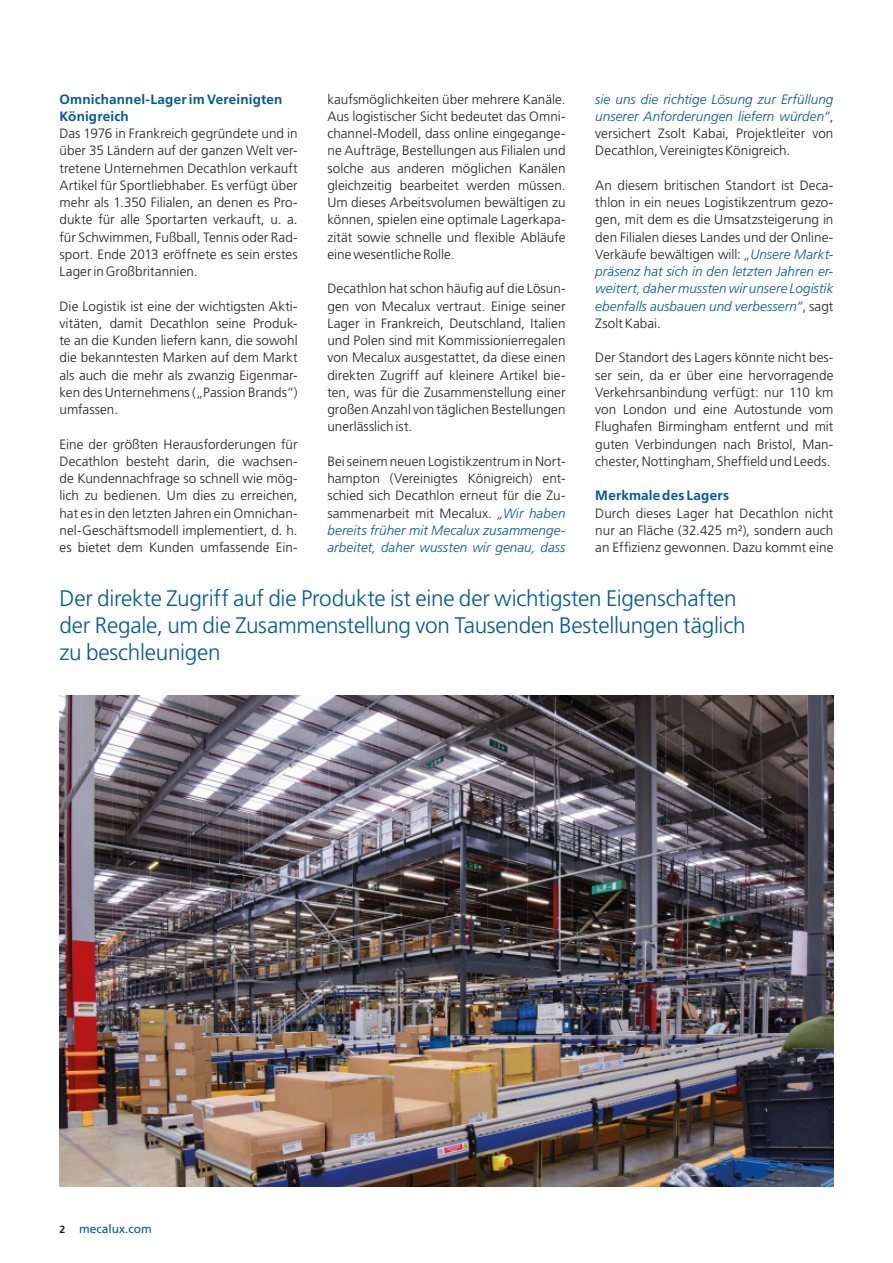
<style>
.page{position:relative;width:893px;height:1263px;background:#fff}
.page>*{position:absolute;margin:0;border:0;box-sizing:border-box;transform-origin:0 0}
.t1{font:300 22.5px/27px "Frutiger LT Std";letter-spacing:-.01em;color:#01579f}
.t2{font:300 13.5px/17.2px "Frutiger LT Std";letter-spacing:.005em;color:#231f20;text-align:justify}
.t3{font:700 13.5px/17.2px "Frutiger LT Std";letter-spacing:.015em;color:#01579f}
.t4{font:12px "Frutiger LT Std";color:#01579f}
.s1{font-style:italic;color:#01579f}
.s2{font-weight:700;font-size:10.5px;color:#231f20}
</style>
<div class="page">
<img style="left:60px;top:696px;width:773px;height:490px">
<p class="t3" style="left:60px;top:90px;width:224px">Omnichannel-Lager im Vereinigten<br>Königreich</p>
<p class="t2" style="left:60px;top:125px;width:240px">Das 1976 in Frankreich gegründete und in über 35 Ländern auf der ganzen Welt ver&shy;tretene Unternehmen Decathlon verkauft Artikel für Sportliebhaber. Es verfügt über mehr als 1.350 Filialen, an denen es Pro&shy;dukte für alle Sportarten verkauft, u. a. für Schwimmen, Fußball, Tennis oder Rad&shy;sport. Ende 2013 eröffnete es sein erstes Lager in Großbritannien.</p>
<p class="t2" style="left:60px;top:298px;width:240px">Die Logistik ist eine der wichtigsten Akti&shy;vitäten, damit Decathlon seine Produk&shy;te an die Kunden liefern kann, die sowohl die bekanntesten Marken auf dem Markt als auch die mehr als zwanzig Eigenmar&shy;ken des Unternehmens („Passion Brands“) umfassen.</p>
<p class="t2" style="left:60px;top:436px;width:240px">Eine der größten Herausforderungen für Decathlon besteht darin, die wachsen&shy;de Kundennachfrage so schnell wie mög&shy;lich zu bedienen. Um dies zu erreichen, hat es in den letzten Jahren ein Omnichan&shy;nel-Geschäftsmodell implementiert, d. h. es bietet dem Kunden umfassende Ein-</p>
<p class="t2" style="left:327px;top:91px;width:240px">kaufsmöglichkeiten über mehrere Kanäle.<br>Aus logistischer Sicht bedeutet das Omni&shy;channel-Modell, dass online eingegange&shy;ne Aufträge, Bestellungen aus Filialen und solche aus anderen möglichen Kanälen gleichzeitig bearbeitet werden müssen.<br>Um dieses Arbeitsvolumen bewältigen zu können, spielen eine optimale Lagerkapa&shy;zität sowie schnelle und flexible Abläufe eine wesentliche Rolle.</p>
<p class="t2" style="left:327px;top:280px;width:240px">Decathlon hat schon häufig auf die Lösun&shy;gen von Mecalux vertraut. Einige seiner Lager in Frankreich, Deutschland, Italien und Polen sind mit Kommissionierregalen von Mecalux ausgestattet, da diese einen direkten Zugriff auf kleinere Artikel bie&shy;ten, was für die Zusammenstellung einer großen Anzahl von täglichen Bestellungen unerlässlich ist.</p>
<p class="t2" style="left:327px;top:453px;width:240px">Bei seinem neuen Logistikzentrum in Nort&shy;hampton (Vereinigtes Königreich) ent&shy;schied sich Decathlon erneut für die Zu&shy;sammenarbeit mit Mecalux. <span class="s1">„Wir haben bereits früher mit Mecalux zusammenge&shy;arbeitet, daher wussten wir genau, dass</span></p>
<p class="t2" style="left:595px;top:91px;width:240px"><span class="s1">sie uns die richtige Lösung zur Erfüllung unserer Anforderungen liefern würden“</span>, versichert Zsolt Kabai, Projektleiter von Decathlon, Vereinigtes Königreich.</p>
<p class="t2" style="left:595px;top:177px;width:240px">An diesem britischen Standort ist Deca&shy;thlon in ein neues Logistikzentrum gezo&shy;gen, mit dem es die Umsatzsteigerung in den Filialen dieses Landes und der Online-Verkäufe bewältigen will: <span class="s1">„Unsere Markt&shy;präsenz hat sich in den letzten Jahren er&shy;weitert, daher mussten wir unsere Logistik ebenfalls ausbauen und verbessern“</span>, sagt Zsolt Kabai.</p>
<p class="t2" style="left:595px;top:349px;width:240px">Der Standort des Lagers könnte nicht bes&shy;ser sein, da er über eine hervorragende Verkehrsanbindung verfügt: nur 110 km von London und eine Autostunde vom Flughafen Birmingham entfernt und mit guten Verbindungen nach Bristol, Man&shy;chester, Nottingham, Sheffield und Leeds.</p>
<p class="t3" style="left:595px;top:487px;width:135px">Merkmale des Lagers</p>
<p class="t2" style="left:595px;top:505px;width:240px">Durch dieses Lager hat Decathlon nicht nur an Fläche (32.425 m2), sondern auch an Effizienz gewonnen. Dazu kommt eine</p>
<h1 class="t1" style="left:60px;top:585px;width:687px">Der direkte Zugriff auf die Produkte ist eine der wichtigsten Eigenschaften der Regale, um die Zusammenstellung von Tausenden Bestellungen täglich zu beschleunigen</h1>
<p class="t4" style="left:60px;top:1221px;width:94px"><span class="s2">2</span> mecalux.com</p>
</div>
